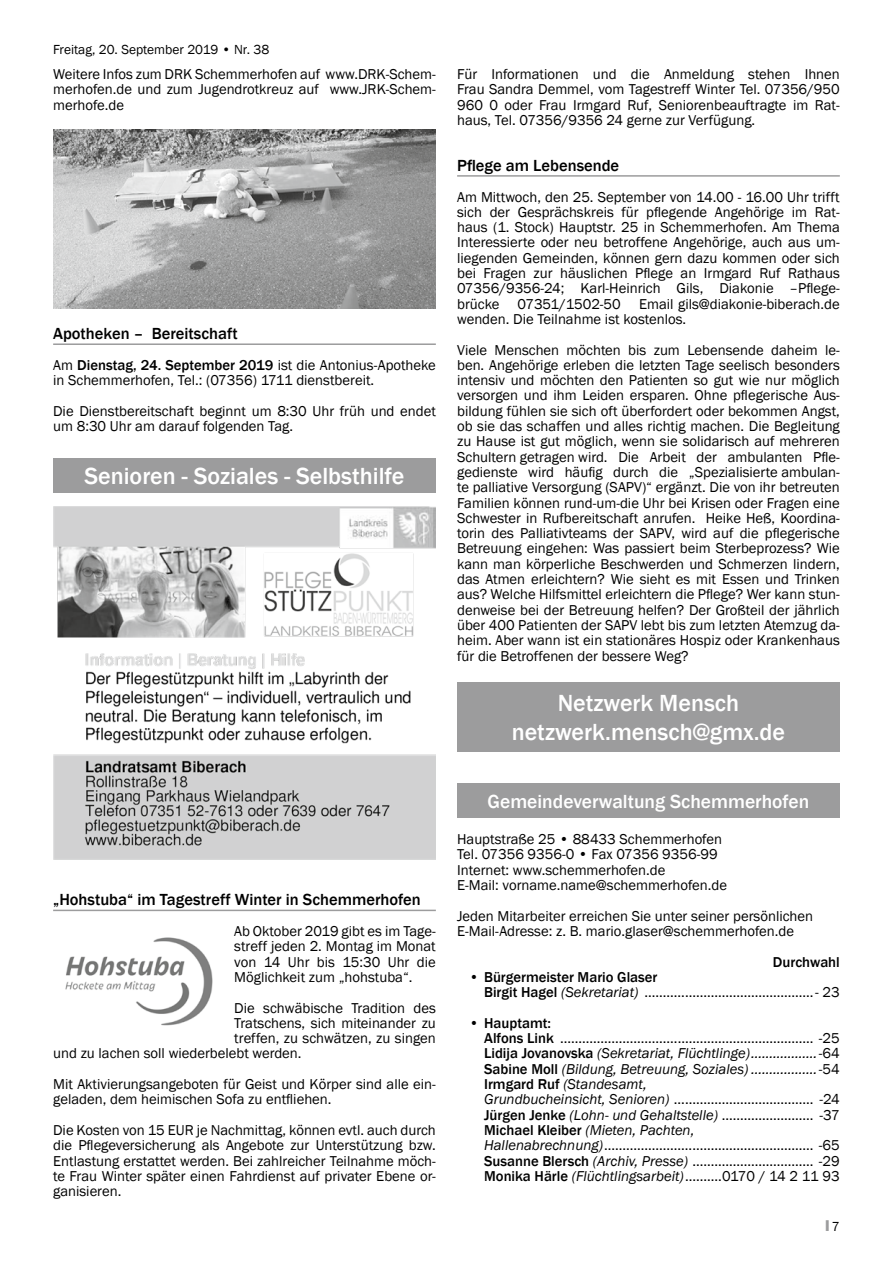
<style>
.page{position:relative;width:893px;height:1263px;background:#fff}
.page>*{position:absolute;margin:0;border:0;box-sizing:border-box;transform-origin:0 0}
.t1{font:500 24px/28.8px "Franklin Gothic";color:#fff;text-align:center}
.t2{font:500 19.5px "Franklin Gothic";color:#fff}
.t3{font:500 16.5px "Franklin Gothic";color:#000}
.t4{font:14.7px/15.3px "Franklin Gothic";color:#000;text-align:justify}
.t5{font:14.7px/15.3px "Franklin Gothic";letter-spacing:-.02em;color:#000}
.t6{font:500 14.7px "Franklin Gothic";color:#000}
.t7{font:13.5px "Franklin Gothic";color:#000}
.t8{font:13.5px "Impact";color:#9c9c9d}
.s1{font-weight:500}
.s2{font-style:italic}
.s3{font-family:"Franklin Gothic";color:#000}
</style>
<div class="page">
<hr style="left:457px;top:175px;width:383px;height:2px;background:#9c9c9d">
<div style="left:457px;top:682px;width:383px;height:70px;background:#9c9c9d"></div>
<div style="left:457px;top:784px;width:383px;height:34px;background:#9c9c9d"></div>
<hr style="left:53px;top:343px;width:383px;height:2px;background:#9c9c9d">
<hr style="left:53px;top:910px;width:383px;height:1px;background:#9c9c9d">
<img style="left:53px;top:130px;width:383px;height:179px">
<div style="left:53px;top:458px;width:383px;height:34px;background:#9c9c9d"></div>
<img style="left:53px;top:506px;width:383px;height:353px">
<img style="left:65px;top:937px;width:148px;height:89px">
<p class="t7" style="left:53px;top:41px;width:218px">Freitag, 20. September 2019 • Nr. 38</p>
<p class="t4" style="left:53px;top:67px;width:384px">Weitere Infos zum DRK Schemmerhofen auf www.DRK-Schem&shy;merhofen.de und zum Jugendrotkreuz auf www.JRK-Schem&shy;merhofe.de</p>
<p class="t3" style="left:53px;top:323px;width:186px">Apotheken – Bereitschaft</p>
<p class="t4" style="left:53px;top:358px;width:384px">Am <span class="s1">Dienstag, 24. September 2019</span> ist die Antonius-Apotheke in Schemmerhofen, Tel.: (07356) 1711 dienstbereit.</p>
<p class="t4" style="left:53px;top:403px;width:384px">Die Dienstbereitschaft beginnt um 8:30 Uhr früh und endet um 8:30 Uhr am darauf folgenden Tag.</p>
<h1 class="t1" style="left:84px;top:461px;width:322px">Senioren - Soziales - Selbsthilfe</h1>
<p class="t3" style="left:53px;top:890px;width:369px">„Hohstuba“ im Tagestreff Winter in Schemmerhofen</p>
<p class="t4" style="left:234px;top:924px;width:203px">Ab Oktober 2019 gibt es im Tage&shy;streff jeden 2. Montag im Monat von 14 Uhr bis 15:30 Uhr die Möglichkeit zum „hohstuba“.</p>
<p class="t4" style="left:234px;top:1000px;width:203px">Die schwäbische Tradition des</p>
<p class="t4" style="left:234px;top:1015px;width:203px">Tratschens, sich miteinander zu</p>
<p class="t4" style="left:234px;top:1031px;width:203px">treffen, zu schwätzen, zu singen</p>
<p class="t4" style="left:53px;top:1046px;width:250px">und zu lachen soll wiederbelebt werden.</p>
<p class="t4" style="left:53px;top:1077px;width:384px">Mit Aktivierungsangeboten für Geist und Körper sind alle ein&shy;geladen, dem heimischen Sofa zu entfliehen.</p>
<p class="t4" style="left:53px;top:1123px;width:384px">Die Kosten von 15 EUR je Nachmittag, können evtl. auch durch die Pflegeversicherung als Angebote zur Unterstützung bzw.<br>Entlastung erstattet werden. Bei zahlreicher Teilnahme möch&shy;te Frau Winter später einen Fahrdienst auf privater Ebene or&shy;ganisieren.</p>
<p class="t4" style="left:457px;top:67px;width:384px">Für Informationen und die Anmeldung stehen Ihnen Frau Sandra Demmel, vom Tagestreff Winter Tel. 07356/950<br>960 0 oder Frau Irmgard Ruf, Seniorenbeauftragte im Rat&shy;haus, Tel. 07356/9356 24 gerne zur Verfügung.</p>
<p class="t3" style="left:457px;top:155px;width:164px">Pflege am Lebensende</p>
<p class="t4" style="left:457px;top:189px;width:384px">Am Mittwoch, den 25. September von 14.00 - 16.00 Uhr trifft sich der Gesprächskreis für pflegende Angehörige im Rat&shy;haus (1. Stock) Hauptstr. 25 in Schemmerhofen. Am Thema Interessierte oder neu betroffene Angehörige, auch aus um&shy;liegenden Gemeinden, können gern dazu kommen oder sich bei Fragen zur häuslichen Pflege an Irmgard Ruf Rathaus 07356/9356-24; Karl-Heinrich Gils, Diakonie –Pflege&shy;brücke 07351/1502-50 Email gils@diakonie-biberach.de wenden. Die Teilnahme ist kostenlos.</p>
<p class="t4" style="left:457px;top:342px;width:384px">Viele Menschen möchten bis zum Lebensende daheim le&shy;ben. Angehörige erleben die letzten Tage seelisch besonders intensiv und möchten den Patienten so gut wie nur möglich versorgen und ihm Leiden ersparen. Ohne pflegerische Aus&shy;bildung fühlen sie sich oft überfordert oder bekommen Angst, ob sie das schaffen und alles richtig machen. Die Begleitung zu Hause ist gut möglich, wenn sie solidarisch auf mehreren Schultern getragen wird. Die Arbeit der ambulanten Pfle&shy;gedienste wird häufig durch die „Spezialisierte ambulan&shy;te palliative Versorgung (SAPV)“ ergänzt. Die von ihr betreuten Familien können rund-um-die Uhr bei Krisen oder Fragen eine Schwester in Rufbereitschaft anrufen. Heike Heß, Koordina&shy;torin des Palliativteams der SAPV, wird auf die pflegerische Betreuung eingehen: Was passiert beim Sterbeprozess? Wie kann man körperliche Beschwerden und Schmerzen lindern, das Atmen erleichtern? Wie sieht es mit Essen und Trinken aus? Welche Hilfsmittel erleichtern die Pflege? Wer kann stun&shy;denweise bei der Betreuung helfen? Der Großteil der jährlich über 400 Patienten der SAPV lebt bis zum letzten Atemzug da&shy;heim. Aber wann ist ein stationäres Hospiz oder Krankenhaus für die Betroffenen der bessere Weg?</p>
<h1 class="t1" style="left:512px;top:689px;width:275px">Netzwerk Mensch netzwerk.mensch@gmx.de</h1>
<h2 class="t2" style="left:488px;top:789px;width:323px">Gemeindeverwaltung Schemmerhofen</h2>
<p class="t4" style="left:457px;top:832px;width:271px;text-align:left">Hauptstraße 25 • 88433 Schemmerhofen Tel. 07356 9356-0 • Fax 07356 9356-99<br>Internet: www.schemmerhofen.de<br>E-Mail: vorname.name@schemmerhofen.de</p>
<p class="t4" style="left:457px;top:908px;width:358px">Jeden Mitarbeiter erreichen Sie unter seiner persönlichen<br>E-Mail-Adresse: z. B. mario.glaser@schemmerhofen.de</p>
<p class="t6" style="left:773px;top:953px;width:68px">Durchwahl</p>
<p class="t4" style="left:484px;top:970px;width:357px;text-indent:-15px"><span class="s1">• Bürgermeister Mario Glaser<br>Birgit Hagel</span> <span class="s2">(Sekretariat)</span> ..............................................- 23</p>
<p class="t5" style="left:484px;top:1015px;width:357px;text-indent:-15px"><span class="s1">• Hauptamt:<br>Alfons Link</span> ..................................................................... -25<br><span class="s1">Lidija Jovanovska</span> <span class="s2">(Sekretariat, Flüchtlinge)..................</span>-64<br><span class="s1">Sabine Moll</span> <span class="s2">(Bildung, Betreuung, Soziales) ..................</span>-54<br><span class="s1">Irmgard Ruf</span> <span class="s2">(Standesamt,<br>Grundbucheinsicht, Senioren)</span> ...................................... -24<br><span class="s1">Jürgen Jenke</span> <span class="s2">(Lohn- und Gehaltstelle)</span> ......................... -37<br><span class="s1">Michael Kleiber</span> <span class="s2">(Mieten, Pachten, Hallenabrechnung)</span>......................................................... -65<br><span class="s1">Susanne Blersch</span> <span class="s2">(Archiv, Presse)</span> ................................. -29<br><span class="s1">Monika Härle</span> <span class="s2">(Flüchtlingsarbeit)</span>..........0170 / 14 2 11 93</p>
<p class="t8" style="left:826px;top:1215px;width:16px">I <span class="s3">7</span></p>
</div>
